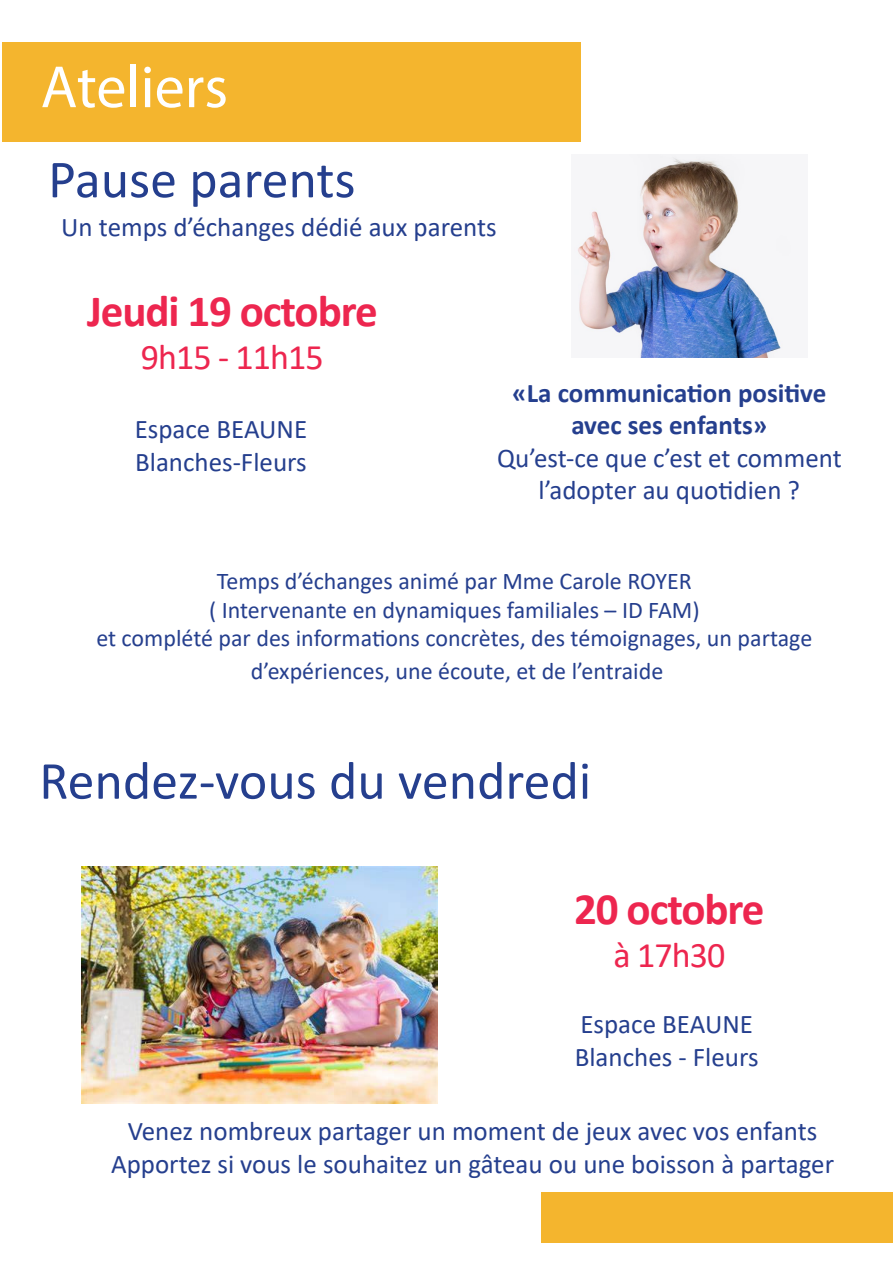
<style>
.page{position:relative;width:893px;height:1263px;background:#fff}
.page>*{position:absolute;margin:0;border:0;box-sizing:border-box;transform-origin:0 0}
.t1{font:60px "Myriad Pro";color:#fff}
.t2{font:54px "Calibri";color:#253f8e}
.t3{font:700 45px "Calibri";letter-spacing:-.025em;color:#ed264f}
.t4{font:36px "Calibri";letter-spacing:-.025em;color:#ed264f}
.t5{font:27px/32.4px "Calibri";color:#253f8e}
.t6{font:700 27px/32.4px "Calibri";color:#253f8e;text-align:center}
.t7{font:24px/28.8px "Calibri";color:#253f8e;text-align:center}
</style>
<div class="page">
<div style="left:2px;top:43px;width:578px;height:99px;background:#f4b52e"></div>
<div style="left:541px;top:1193px;width:352px;height:50px;background:#f4b52e"></div>
<img style="left:82px;top:867px;width:355px;height:237px">
<img style="left:574px;top:155px;width:209px;height:203px">
<hr style="left:892px;top:0;width:1px;height:1263px;background:#2456a4">
<h1 class="t1" style="left:41px;top:50px;width:189px">Ateliers</h1>
<h2 class="t2" style="left:48px;top:142px;width:309px">Pause parents</h2>
<p class="t5" style="left:61px;top:210px;width:437px">Un temps d’échanges dédié aux parents</p>
<h3 class="t3" style="left:87px;top:279px;width:292px">Jeudi 19 octobre</h3>
<h3 class="t4" style="left:141px;top:332px;width:184px">9h15 - 11h15</h3>
<p class="t5" style="left:135px;top:413px;width:174px">Espace BEAUNE<br>Blanches-Fleurs</p>
<p class="t6" style="left:512px;top:376px;width:316px">«La communication positive avec ses enfants»</p>
<p class="t5" style="left:497px;top:441px;width:346px;text-align:center">Qu’est-ce que c’est et comment l’adopter au quotidien ?</p>
<p class="t7" style="left:96px;top:566px;width:717px">Temps d’échanges animé par Mme Carole ROYER<br>( Intervenante en dynamiques familiales – ID FAM)<br>et complété par des informations concrètes, des témoignages, un partage</p>
<p class="t7" style="left:251px;top:656px;width:414px">d’expériences, une écoute, et de l’entraide</p>
<h2 class="t2" style="left:39px;top:743px;width:553px">Rendez-vous du vendredi</h2>
<h3 class="t3" style="left:574px;top:877px;width:192px">20 octobre</h3>
<h3 class="t4" style="left:613px;top:930px;width:113px">à 17h30</h3>
<p class="t5" style="left:575px;top:1007px;width:185px">Espace BEAUNE<br>Blanches - Fleurs</p>
<p class="t5" style="left:111px;top:1114px;width:725px;text-align:center">Venez nombreux partager un moment de jeux avec vos enfants<br>Apportez si vous le souhaitez un gâteau ou une boisson à partager</p>
</div>
